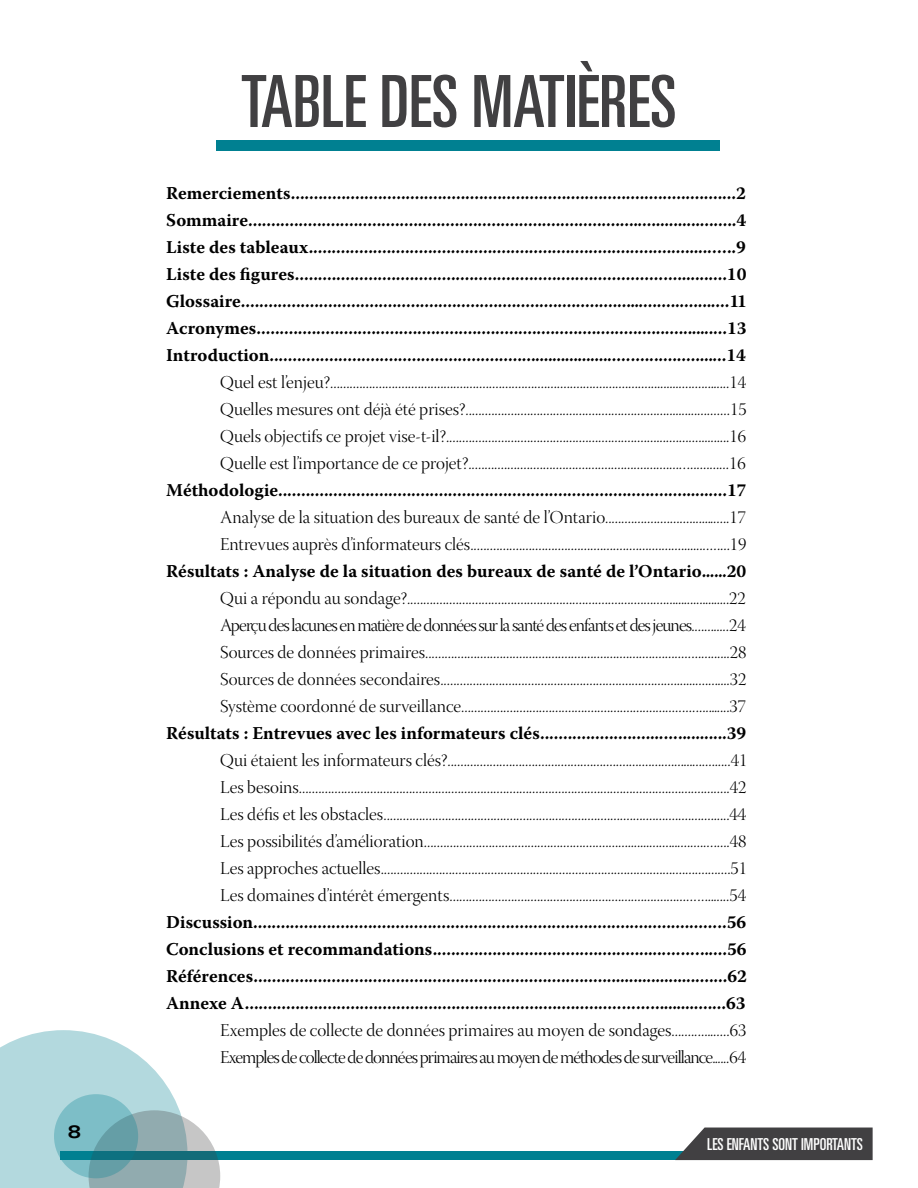
<style>
.page{position:relative;width:918px;height:1188px;background:#fff}
.page>*{position:absolute;margin:0;border:0;box-sizing:border-box;transform-origin:0 0}
.t1{font:ultra-condensed 72px "Univers LT Std";color:#414042}
.t2{font:18px/27px "Warnock Pro Light Disp";color:#000;text-align:justify}
.t3{font:700 18px/27px "Warnock Pro";color:#000;text-align:justify}
.t4{font:18px/27px "Warnock Pro Light Disp";letter-spacing:-.04em;color:#000}
.t5{font:700 expanded 18px "Univers LT Std";color:#000}
.t6{font:ultra-condensed 16.5px "Univers LT Std";color:#fff}
</style>
<div class="page">
<div style="left:60px;top:1151px;width:656px;height:9px;background:#008091"></div>
<svg style="left:675px;top:1128px;width:198px;height:32px;background:#4d4d4f"></svg>
<svg style="left:0;top:1030px;width:220px;height:158px"></svg>
<svg style="left:54px;top:1094px;width:84px;height:84px;background:#68acb5"></svg>
<div style="left:216px;top:140px;width:504px;height:11px;background:#008091"></div>
<p class="t5" style="left:68px;top:1121px;width:15px">8</p>
<h1 class="t1" style="left:241px;top:60px;width:437px">TABLE DES MATIÈRES</h1>
<p class="t3" style="left:166px;top:179px;width:582px">Remerciements.................................................................................................2<br>Sommaire...........................................................................................................4<br>Liste des tableaux.............................................................................................9<br>Liste des figures..............................................................................................10<br>Glossaire...........................................................................................................11<br>Acronymes.......................................................................................................13<br>Introduction.....................................................................................................14</p>
<p class="t2" style="left:220px;top:370px;width:528px">Quel est l’enjeu?............................................................................................................................14<br>Quelles mesures ont déjà été prises?..................................................................................15<br>Quels objectifs ce projet vise-t-il?........................................................................................16<br>Quelle est l’importance de ce projet?................................................................................16</p>
<p class="t3" style="left:166px;top:476px;width:582px">Méthodologie..................................................................................................17</p>
<p class="t2" style="left:220px;top:505px;width:528px">Analyse de la situation des bureaux de santé de l’Ontario.......................................17<br>Entrevues auprès d’informateurs clés................................................................................19</p>
<p class="t3" style="left:166px;top:557px;width:582px">Résultats : Analyse de la situation des bureaux de santé de l’Ontario......20</p>
<p class="t2" style="left:220px;top:586px;width:528px">Qui a répondu au sondage?.....................................................................................................22<br>Aperçu des lacunes en matière de données sur la santé des enfants et des jeunes............24<br>Sources de données primaires..............................................................................................28<br>Sources de données secondaires..........................................................................................32<br>Système coordonné de surveillance...................................................................................37</p>
<p class="t3" style="left:166px;top:719px;width:582px">Résultats : Entrevues avec les informateurs clés.........................................39</p>
<p class="t2" style="left:220px;top:748px;width:529px">Qui étaient les informateurs clés?........................................................................................41<br>Les besoins.....................................................................................................................................42<br>Les défis et les obstacles...........................................................................................................44<br>Les possibilités d’amélioration...............................................................................................48<br>Les approches actuelles............................................................................................................51<br>Les domaines d’intérêt émergents......................................................................................54</p>
<p class="t3" style="left:166px;top:908px;width:582px">Discussion.......................................................................................................56<br>Conclusions et recommandations................................................................56<br>Références........................................................................................................62<br>Annexe A.........................................................................................................63</p>
<p class="t4" style="left:220px;top:1018px;width:528px">Exemples de collecte de données primaires au moyen de sondages..................63<br>Exemples de collecte de données primaires au moyen de méthodes de surveillance......64</p>
<p class="t6" style="left:707px;top:1134px;width:157px">LES ENFANTS SONT IMPORTANTS</p>
</div>
